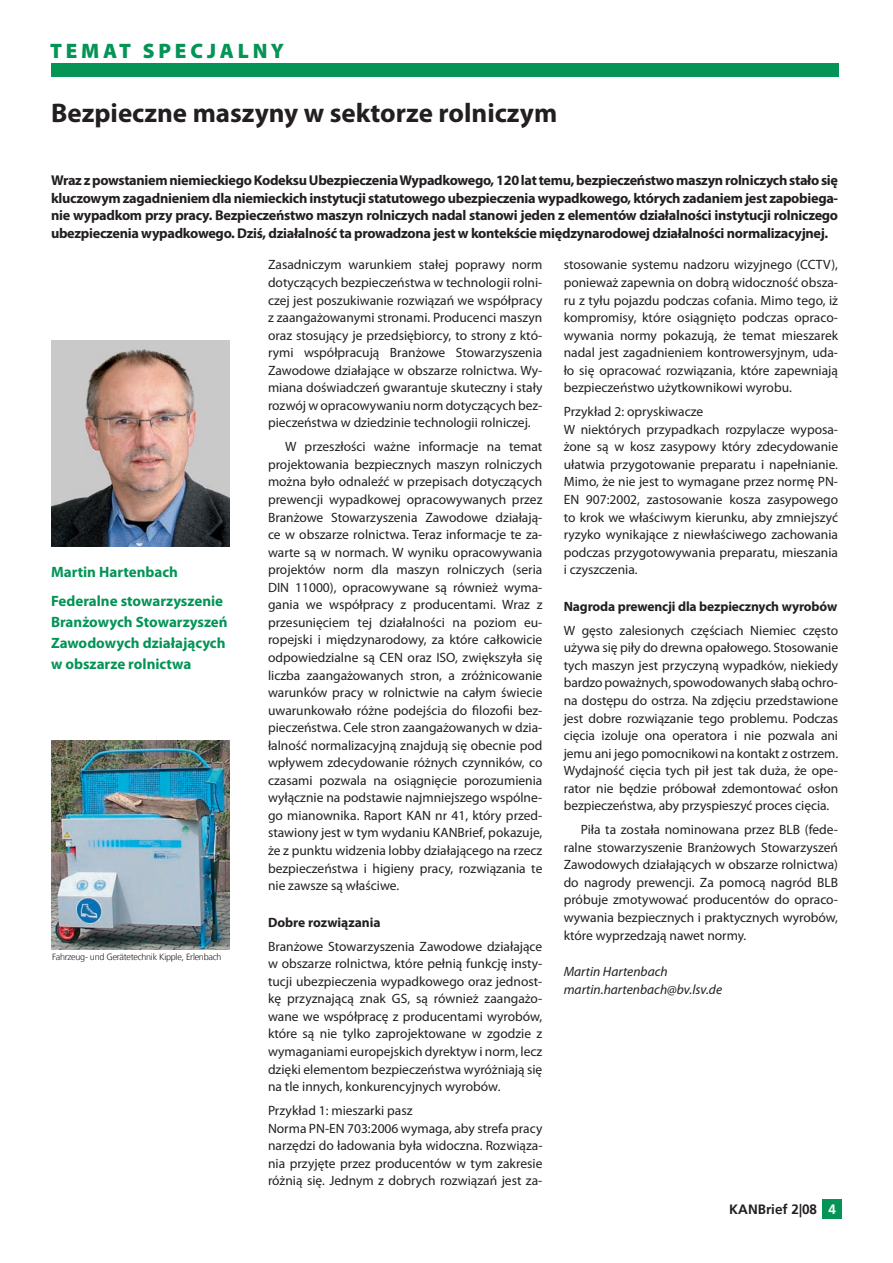
<style>
.page{position:relative;width:893px;height:1263px;background:#fff}
.page>*{position:absolute;margin:0;border:0;box-sizing:border-box;transform-origin:0 0}
.t1{font:700 27px "Myriad Pro";color:#231f20}
.t2{font:900 21px "Myriad Pro";letter-spacing:.18em;color:#039456}
.t3{font:700 15px/21px "Myriad Pro";color:#039456}
.t4{font:700 14.25px/17.5px "Myriad Pro";letter-spacing:-.02em;color:#231f20;text-align:justify}
.t5{font:13.5px/17.5px "Myriad Pro";color:#231f20;text-align:justify}
.t6{font:700 13.5px "Myriad Pro";letter-spacing:-.01em;color:#231f20}
.t7{font:italic 13.5px/17.5px "Myriad Pro";color:#231f20}
.t8{font:700 13.5px "Frutiger 65";color:#231f20}
.t9{font:300 9px "Frutiger 45";letter-spacing:-.03em;color:#231f20}
.s1{color:#fff}
</style>
<div class="page">
<div style="left:51px;top:64px;width:787px;height:13px;background:#039456"></div>
<div style="left:822px;top:1199px;width:20px;height:20px;background:#039456"></div>
<img style="left:51px;top:741px;width:179px;height:208px">
<img style="left:51px;top:340px;width:179px;height:207px">
<h2 class="t2" style="left:50px;top:43px;width:235px">TEMAT SPECJALNY</h2>
<h1 class="t1" style="left:51px;top:103px;width:507px">Bezpieczne maszyny w sektorze rolniczym</h1>
<p class="t4" style="left:51px;top:172px;width:788px">Wraz z powstaniem niemieckiego Kodeksu Ubezpieczenia Wypadkowego, 120 lat temu, bezpieczeństwo maszyn rolniczych stało się kluczowym zagadnieniem dla niemieckich instytucji statutowego ubezpieczenia wypadkowego, których zadaniem jest zapobiega&shy;nie wypadkom przy pracy. Bezpieczeństwo maszyn rolniczych nadal stanowi jeden z elementów działalności instytucji rolniczego ubezpieczenia wypadkowego. Dziś, działalność ta prowadzona jest w kontekście międzynarodowej działalności normalizacyjnej.</p>
<p class="t3" style="left:51px;top:558px;width:174px;line-height:29.5px">Martin Hartenbach<br>Federalne stowarzyszenie</p>
<p class="t3" style="left:51px;top:613px;width:178px">Branżowych Stowarzyszeń<br>Zawodowych działających w obszarze rolnictwa</p>
<p class="t9" style="left:52px;top:953px;width:171px">Fahrzeug- und Gerätetechnik Kipple, Erlenbach</p>
<p class="t5" style="left:268px;top:257px;width:276px">Zasadniczym warunkiem stałej poprawy norm dotyczących bezpieczeństwa w technologii rolni&shy;czej jest poszukiwanie rozwiązań we współpracy z zaangażowanymi stronami. Producenci maszyn oraz stosujący je przedsiębiorcy, to strony z któ&shy;rymi współpracują Branżowe Stowarzyszenia Zawodowe działające w obszarze rolnictwa. Wy&shy;miana doświadczeń gwarantuje skuteczny i stały rozwój w opracowywaniu norm dotyczących bez&shy;pieczeństwa w dziedzinie technologii rolniczej.</p>
<p class="t5" style="left:268px;top:439px;width:276px;text-indent:17px">W przeszłości ważne informacje na temat projektowania bezpiecznych maszyn rolniczych można było odnaleźć w przepisach dotyczących prewencji wypadkowej opracowywanych przez Branżowe Stowarzyszenia Zawodowe działają&shy;ce w obszarze rolnictwa. Teraz informacje te za&shy;warte są w normach. W wyniku opracowywania projektów norm dla maszyn rolniczych (seria DIN 11000), opracowywane są również wyma&shy;gania we współpracy z producentami. Wraz z przesunięciem tej działalności na poziom eu&shy;ropejski i międzynarodowy, za które całkowicie odpowiedzialne są CEN oraz ISO, zwiększyła się liczba zaangażowanych stron, a zróżnicowanie warunków pracy w rolnictwie na całym świecie uwarunkowało różne podejścia do filozofii bez&shy;pieczeństwa. Cele stron zaangażowanych w dzia&shy;łalność normalizacyjną znajdują się obecnie pod wpływem zdecydowanie różnych czynników, co czasami pozwala na osiągnięcie porozumienia wyłącznie na podstawie najmniejszego wspólne&shy;go mianownika. Raport KAN nr 41, który przed&shy;stawiony jest w tym wydaniu KANBrief, pokazuje, że z punktu widzenia lobby działającego na rzecz bezpieczeństwa i higieny pracy, rozwiązania te nie zawsze są właściwe.</p>
<p class="t6" style="left:268px;top:917px;width:114px">Dobre rozwiązania</p>
<p class="t5" style="left:268px;top:938px;width:276px">Branżowe Stowarzyszenia Zawodowe działające w obszarze rolnictwa, które pełnią funkcję insty&shy;tucji ubezpieczenia wypadkowego oraz jednost&shy;kę przyznającą znak GS, są również zaangażo&shy;wane we współpracę z producentami wyrobów, które są nie tylko zaprojektowane w zgodzie z wymaganiami europejskich dyrektyw i norm, lecz dzięki elementom bezpieczeństwa wyróżniają się na tle innych, konkurencyjnych wyrobów.</p>
<p class="t5" style="left:268px;top:1103px;width:276px;text-align:left">Przykład 1: mieszarki pasz<br>Norma PN-EN 703:2006 wymaga, aby strefa pracy narzędzi do ładowania była widoczna. Rozwiąza&shy;nia przyjęte przez producentów w tym zakresie różnią się. Jednym z dobrych rozwiązań jest za-</p>
<p class="t5" style="left:563px;top:257px;width:276px">stosowanie systemu nadzoru wizyjnego (CCTV), ponieważ zapewnia on dobrą widoczność obsza&shy;ru z tyłu pojazdu podczas cofania. Mimo tego, iż kompromisy, które osiągnięto podczas opraco&shy;wywania normy pokazują, że temat mieszarek nadal jest zagadnieniem kontrowersyjnym, uda&shy;ło się opracować rozwiązania, które zapewniają bezpieczeństwo użytkownikowi wyrobu.</p>
<p class="t5" style="left:563px;top:404px;width:276px;text-align:left">Przykład 2: opryskiwacze<br>W niektórych przypadkach rozpylacze wyposa&shy;żone są w kosz zasypowy który zdecydowanie ułatwia przygotowanie preparatu i napełnianie.<br>Mimo, że nie jest to wymagane przez normę PN-EN 907:2002, zastosowanie kosza zasypowego to krok we właściwym kierunku, aby zmniejszyć ryzyko wynikające z niewłaściwego zachowania podczas przygotowywania preparatu, mieszania i czyszczenia.</p>
<p class="t6" style="left:563px;top:601px;width:275px">Nagroda prewencji dla bezpiecznych wyrobów</p>
<p class="t5" style="left:563px;top:622px;width:276px">W gęsto zalesionych częściach Niemiec często używa się piły do drewna opałowego. Stosowanie tych maszyn jest przyczyną wypadków, niekiedy bardzo poważnych, spowodowanych słabą ochro&shy;na dostępu do ostrza. Na zdjęciu przedstawione jest dobre rozwiązanie tego problemu. Podczas cięcia izoluje ona operatora i nie pozwala ani jemu ani jego pomocnikowi na kontakt z ostrzem.<br>Wydajność cięcia tych pił jest tak duża, że ope&shy;rator nie będzie próbował zdemontować osłon bezpieczeństwa, aby przyspieszyć proces cięcia.</p>
<p class="t5" style="left:563px;top:822px;width:276px;text-indent:17px">Piła ta została nominowana przez BLB (fede&shy;ralne stowarzyszenie Branżowych Stowarzyszeń Zawodowych działających w obszarze rolnictwa) do nagrody prewencji. Za pomocą nagród BLB próbuje zmotywować producentów do opraco&shy;wywania bezpiecznych i praktycznych wyrobów, które wyprzedzają nawet normy.</p>
<p class="t7" style="left:563px;top:964px;width:160px">Martin Hartenbach martin.hartenbach@bv.lsv.de</p>
<p class="t8" style="left:729px;top:1204px;width:108px">KANBrief 2|08 <span class="s1">4</span></p>
</div>
